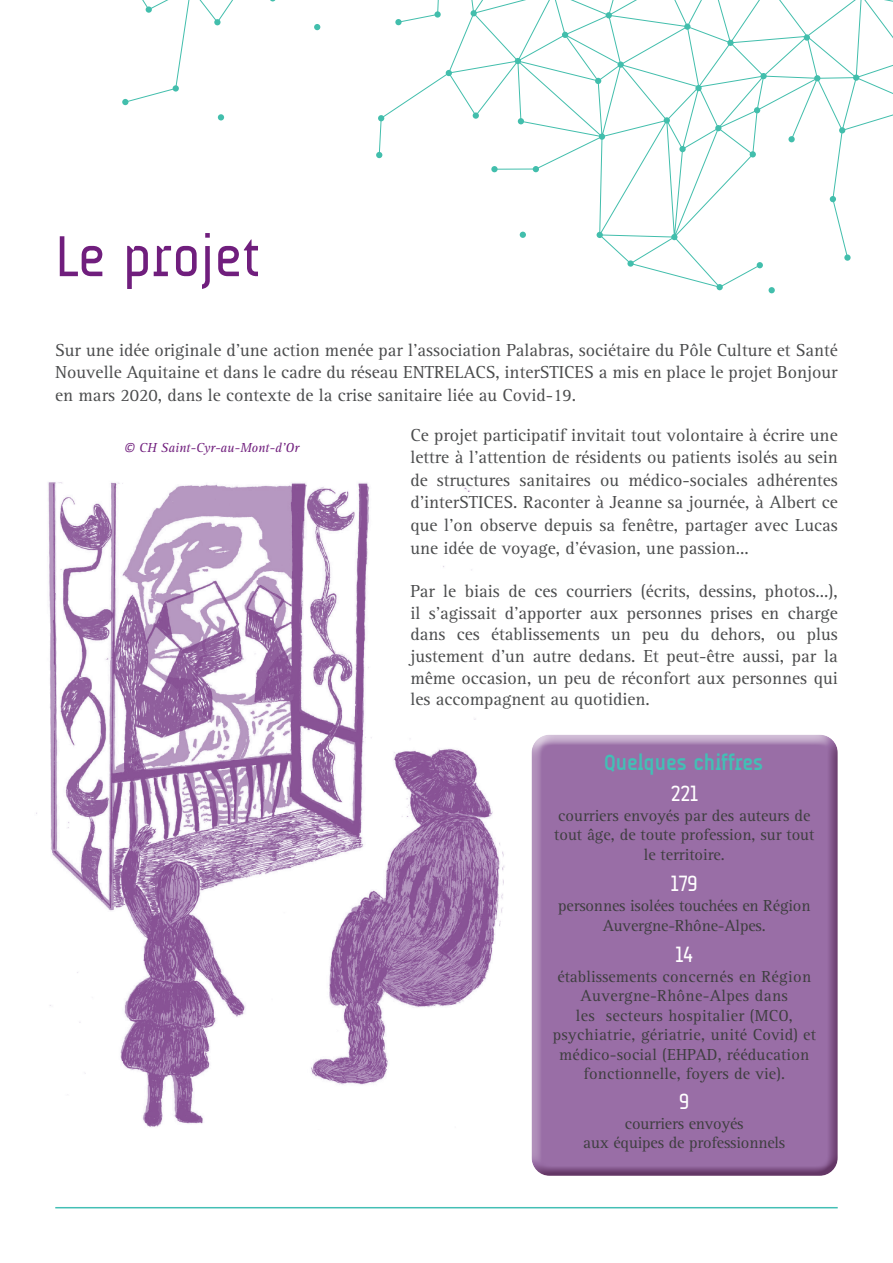
<style>
.page{position:relative;width:893px;height:1263px;background:#fff}
.page>*{position:absolute;margin:0;border:0;box-sizing:border-box;transform-origin:0 0}
.t1{font:58.5px "A Udimat";color:#701e7d}
.t2{font:700 22.5px "A Udimat";color:#43bfb5}
.t3{font:22.5px "A Udimat";color:#fff}
.t4{font:18px/21.6px "Rotis Serif";color:#4b4c4d;text-align:justify}
.t5{font:16.5px/19.5px "Rotis Serif";letter-spacing:.02em;color:#3e3e3f;text-align:center}
.t6{font:16.5px/19.5px "Rotis Serif";color:#3e3e3f;text-align:center}
.t7{font:italic 13.5px "Rotis Serif Std";color:#701e7d}
.s1{font-family:"Calibri"}
</style>
<div class="page">
<div style="left:716px;top:284px;width:7px;height:6px;background:#42beac;border-radius:50%"></div>
<div style="left:768px;top:287px;width:7px;height:6px;background:#42beac;border-radius:50%"></div>
<svg style="left:122px;top:0;width:771px;height:288px"></svg>
<hr style="left:55px;top:1207px;width:783px;height:1px;background:#43bfb5">
<img style="left:36px;top:482px;width:469px;height:645px">
<div style="left:531px;top:738px;width:308px;height:439px;background:#8b587d;opacity:.75"></div>
<p class="t1" style="left:55px;top:223px;width:206px">Le projet</p>
<p class="t4" style="left:55px;top:340px;width:784px">Sur une idée originale d’une action menée par l’association Palabras, sociétaire du Pôle Culture et Santé<br>Nouvelle Aquitaine et dans le cadre du réseau ENTRELACS, interSTICES a mis en place le projet Bonjour</p>
<p class="t4" style="left:55px;top:385px;width:522px">en mars 2020, dans le contexte de la crise sanitaire liée au Covid-19.</p>
<p class="t4" style="left:410px;top:424px;width:429px;line-height:22.6px">Ce projet participatif invitait tout volontaire à écrire une lettre à l’attention de résidents ou patients isolés au sein de structures sanitaires ou médico-sociales adhérentes d’interSTICES. Raconter à Jeanne sa journée, à Albert ce que l’on observe depuis sa fenêtre, partager avec Lucas une idée de voyage, d’évasion, une passion...</p>
<p class="t4" style="left:410px;top:581px;width:429px">Par le biais de ces courriers (écrits, dessins, photos...), il s’agissait d’apporter aux personnes prises en charge dans ces établissements un peu du dehors, ou plus justement d’un autre dedans. Et peut-être aussi, par la même occasion, un peu de réconfort aux personnes qui les accompagnent au quotidien.</p>
<p class="t7" style="left:124px;top:440px;width:177px"><span class="s1">©</span> CH Saint-Cyr-au-Mont-d’Or</p>
<p class="t2" style="left:604px;top:750px;width:160px">Quelques chiffres</p>
<p class="t3" style="left:671px;top:781px;width:29px">221</p>
<p class="t6" style="left:554px;top:806px;width:262px">courriers envoyés par des auteurs de tout âge, de toute profession, sur tout le territoire.</p>
<p class="t3" style="left:671px;top:871px;width:28px">179</p>
<p class="t6" style="left:558px;top:896px;width:254px">personnes isolées touchées en Région<br>Auvergne-Rhône-Alpes.</p>
<p class="t3" style="left:676px;top:942px;width:19px">14</p>
<p class="t5" style="left:553px;top:967px;width:265px">établissements concernés en Région Auvergne-Rhône-Alpes dans<br>les secteurs hospitalier (MCO, psychiatrie, gériatrie, unité Covid) et médico-social (EHPAD, rééducation fonctionnelle, foyers de vie).</p>
<p class="t3" style="left:679px;top:1089px;width:12px">9</p>
<p class="t6" style="left:583px;top:1114px;width:204px">courriers envoyés<br>aux équipes de professionnels</p>
</div>
